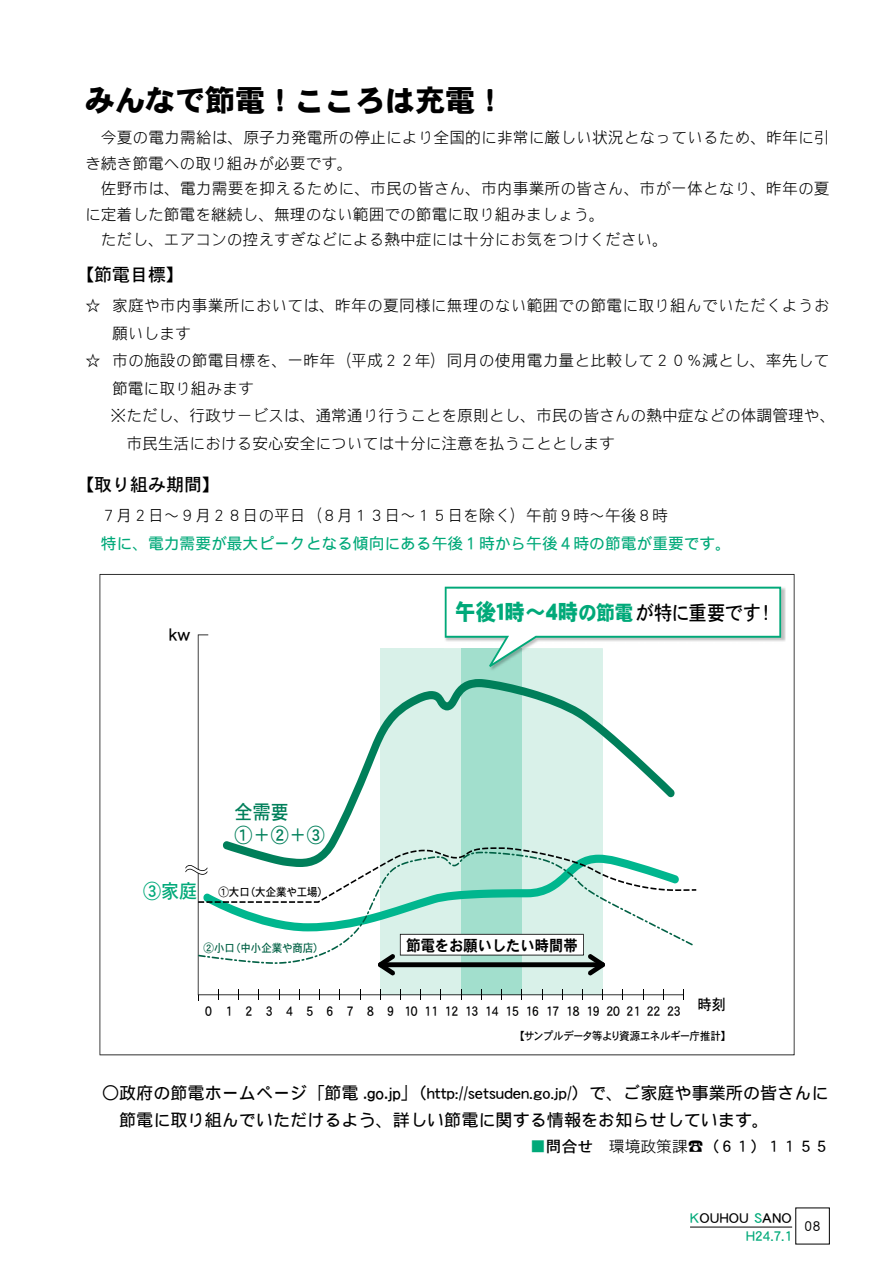
<style>
.page{position:relative;width:893px;height:1263px;background:#fff}
.page>*{position:absolute;margin:0;border:0;box-sizing:border-box;transform-origin:0 0}
.t1{font:30px "DFHS Gothic Std W9 90 pv RKSJ H";color:#000}
.t2{font:20.4px "DFHS Gothic Std W5 90 pv RKSJ H";letter-spacing:-.03em;color:#000;scale:.9 1}
.t3{font:19.5px/22.8px "DFHS Gothic Std W5 90 pv RKSJ H";color:#007f5a;scale:.92 1}
.t4{font:19.5px "DFHS Gothic Std W5 90 pv RKSJ H";color:#00a979;scale:.92 1}
.t5{font:19.5px "DFHS Gothic Std W5 90 pv RKSJ H";color:#000;scale:.92 1}
.t6{font:18px "DFHS Gothic Std W5 90 pv RKSJ H";color:#000}
.t7{font:17.1px/26.5px "DF Gothic P Std W5 90 pv RKSJ H";color:#000}
.t8{font:15.75px/25.5px "DF Gothic P Std W3 90 pv RKSJ H";color:#000}
.t9{font:15.75px "DF Gothic P Std W5 90 pv RKSJ H";color:#00a979}
.t10{font:15.75px "DFHS Gothic Std W5 90 pv RKSJ H";color:#000}
.t11{font:15.45px "DFHS Gothic Std W7 90 pv RKSJ H";color:#000;scale:.92 1}
.t12{font:15px/18px "DFHS Gothic Std W5 90 pv RKSJ H";color:#00a979;text-align:right}
.t13{font:15px "DF Maru Gothic Std W5 90 pv RKSJ H";color:#000}
.t14{font:14.7px "DFHS Gothic Std W5 90 pv RKSJ H";color:#000;scale:.92 1}
.t15{font:11.4px "DFHS Gothic Std W5 90 pv RKSJ H";letter-spacing:-.06em;color:#000;scale:.92 1}
.t16{font:11.4px "DFHS Gothic Std W5 90 pv RKSJ H";color:#006044;scale:.92 1}
.t17{font:11.4px "DFHS Gothic Std W5 90 pv RKSJ H";color:#000;scale:.92 1}
.s1{font-family:"DFHS Gothic Std W9 90 pv RKSJ H";font-size:22.8px;color:#00a979}
.s2{font-family:"DFHS Gothic Std W9 90 pv RKSJ H";color:#00a979}
.s3{font-family:"DFHS Gothic Std W5 90 pv RKSJ H"}
.s4{font-family:"DF Gothic P Std W3 90 pv RKSJ H";color:#00a979}
.s5{font-family:"DF Gothic P Std W3 90 pv RKSJ H"}
.s6{color:#000}
</style>
<div class="page">
<hr style="left:690px;top:1227px;width:102px;height:1px;background:#000">
<svg style="left:99px;top:574px;width:695px;height:481px"></svg>
<svg style="left:185px;top:847px;width:511px;height:129px"></svg>
<img style="left:444px;top:586px;width:341px;height:86px">
<img style="left:444px;top:648px;width:158px;height:24px">
<img style="left:461px;top:667px;width:61px;height:5px">
<svg style="left:445px;top:587px;width:336px;height:80px"></svg>
<h1 class="t1" style="left:85px;top:88px;width:421px">みんなで節電！こころは充電！</h1>
<p class="t8" style="left:85px;top:127px;width:746px">　今夏の電力需給は、原子力発電所の停止により全国的に非常に厳しい状況となっているため、昨年に引き続き節電への取り組みが必要です。<br>　佐野市は、電力需要を抑えるために、市民の皆さん、市内事業所の皆さん、市が一体となり、昨年の夏に定着した節電を継続し、無理のない範囲での節電に取り組みましょう。<br>　ただし、エアコンの控えすぎなどによる熱中症には十分にお気をつけください。</p>
<p class="t6" style="left:76px;top:268px;width:110px">【節電目標】</p>
<p class="t8" style="left:85px;top:294px;width:746px">☆ 家庭や市内事業所においては、昨年の夏同様に無理のない範囲での節電に取り組んでいただくようお</p>
<p class="t8" style="left:112px;top:322px;width:80px">願いします</p>
<p class="t8" style="left:85px;top:350px;width:746px">☆ 市の施設の節電目標を、一昨年（平成２２年）同月の使用電力量と比較して２０％減とし、率先して</p>
<p class="t8" style="left:112px;top:377px;width:143px">節電に取り組みます</p>
<p class="t8" style="left:111px;top:405px;width:726px">※ただし、行政サービスは、通常通り行うことを原則とし、市民の皆さんの熱中症などの体調管理や、</p>
<p class="t8" style="left:111px;top:432px;width:505px">　市民生活における安心安全については十分に注意を払うこととします</p>
<p class="t6" style="left:76px;top:478px;width:146px">【取り組み期間】</p>
<p class="t8" style="left:85px;top:504px;width:584px">　７月２日～９月２８日の平日（８月１３日～１５日を除く）午前９時～午後８時</p>
<p class="t9" style="left:101px;top:537px;width:631px">特に、電力需要が最大ピークとなる傾向にある午後１時から午後４時の節電が重要です。</p>
<p class="t5" style="left:169px;top:627px;width:25px">kw</p>
<p class="t4" style="left:143px;top:883px;width:60px">③家庭</p>
<p class="t3" style="left:235px;top:803px;width:99px">全需要<br>①＋②＋③</p>
<p class="t17" style="left:218px;top:888px;width:121px">①大口（大企業や工場）</p>
<p class="t16" style="left:203px;top:943px;width:132px">②小口（中小企業や商店）</p>
<p class="t2" style="left:455px;top:604px;width:357px"><span class="s1">午後１時～４時</span><span class="s2">の節電</span>が特に重要です！</p>
<p class="t11" style="left:406px;top:939px;width:188px">節電をお願いしたい時間帯</p>
<p class="t14" style="left:205px;top:1005px;width:567px">0 1 2 3 4 5 6 7 8 9 1011121314151617181920212223 <sup>時刻</sup></p>
<p class="t15" style="left:514px;top:1031px;width:238px">【サンプルデータ等より資源エネルギー庁推計】</p>
<p class="t7" style="left:102px;top:1082px;width:728px">○政府の節電ホームページ「節電 .go.jp」<span class="s3">（http://setsuden.go.jp/）</span>で、ご家庭や事業所の皆さんに　節電に取り組んでいただけるよう、詳しい節電に関する情報をお知らせしています。</p>
<p class="t10" style="left:530px;top:1140px;width:301px"><span class="s4">■</span>問合せ<span class="s5">　環境政策課☎</span>（６１）１１５５</p>
<p class="t12" style="left:690px;top:1210px;width:104px">K<span class="s6">OUHOU</span> S<span class="s6">ANO<br></span>H24.7.1</p>
<p class="t13" style="left:804px;top:1220px;width:18px">08</p>
</div>
